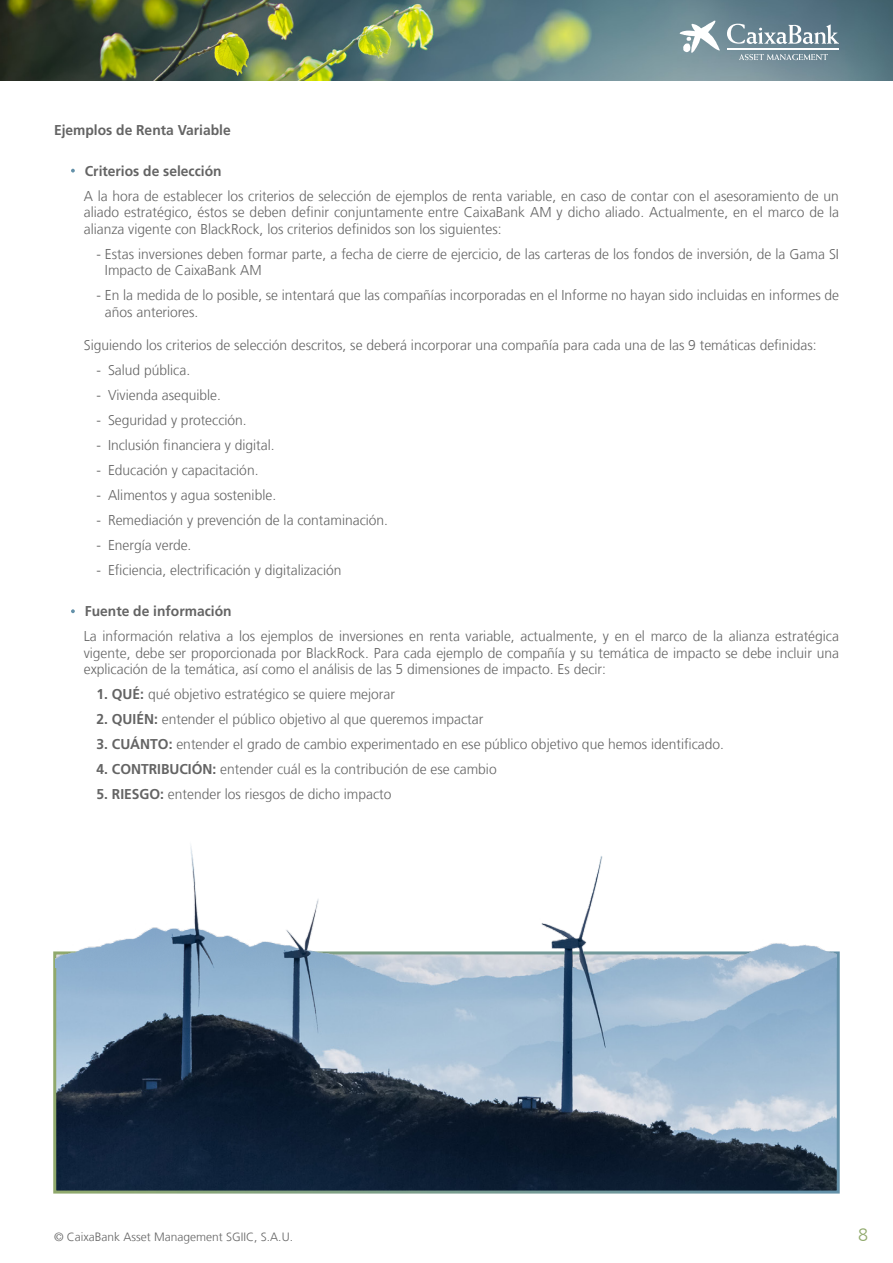
<style>
.page{position:relative;width:893px;height:1263px;background:#fff}
.page>*{position:absolute;margin:0;border:0;box-sizing:border-box;transform-origin:0 0}
.t1{font:300 18px "La Caixa Frutiger";color:#90a96c}
.t2{font:300 14.25px/16.5px "La Caixa Frutiger";color:#646464;text-align:justify}
.t3{font:700 14.25px "La Caixa Frutiger";color:#646464}
.t4{font:300 12px "La Caixa Frutiger";color:#646464}
.s1{font-weight:700}
</style>
<div class="page">
<svg style="left:71px;top:169px;width:4px;height:4px"></svg>
<svg style="left:71px;top:609px;width:4px;height:4px"></svg>
<img style="left:57px;top:967px;width:779px;height:222px">
<img style="left:56px;top:845px;width:781px;height:122px">
<img style="left:0;top:0;width:893px;height:81px">
<svg style="left:739px;top:54px;width:89px;height:6px"></svg>
<svg style="left:680px;top:21px;width:40px;height:32px"></svg>
<hr style="left:727px;top:48px;width:112px;height:1px;background:#fff">
<svg style="left:727px;top:24px;width:112px;height:20px"></svg>
<hr style="left:727px;top:49px;width:112px;height:1px;background:#fff">
<p class="t3" style="left:54px;top:121px;width:178px">Ejemplos de Renta Variable</p>
<p class="t3" style="left:85px;top:162px;width:138px">Criterios de selección</p>
<p class="t2" style="left:84px;top:188px;width:757px">A la hora de establecer los criterios de selección de ejemplos de renta variable, en caso de contar con el asesoramiento de un aliado estratégico, éstos se deben definir conjuntamente entre CaixaBank AM y dicho aliado. Actualmente, en el marco de la alianza vigente con BlackRock, los criterios definidos son los siguientes:</p>
<p class="t2" style="left:105px;top:246px;width:735px;text-indent:-8px">- Estas inversiones deben formar parte, a fecha de cierre de ejercicio, de las carteras de los fondos de inversión, de la Gama SI<br>Impacto de CaixaBank AM</p>
<p class="t2" style="left:105px;top:287px;width:735px;text-indent:-8px">- En la medida de lo posible, se intentará que las compañías incorporadas en el Informe no hayan sido incluidas en informes de años anteriores.</p>
<p class="t2" style="left:84px;top:337px;width:734px">Siguiendo los criterios de selección descritos, se deberá incorporar una compañía para cada una de las 9 temáticas definidas:</p>
<p class="t2" style="left:97px;top:362px;width:95px">- Salud pública.</p>
<p class="t2" style="left:97px;top:387px;width:126px">- Vivienda asequible.</p>
<p class="t2" style="left:97px;top:412px;width:152px">- Seguridad y protección.</p>
<p class="t2" style="left:97px;top:437px;width:180px">- Inclusión financiera y digital.</p>
<p class="t2" style="left:97px;top:462px;width:163px">- Educación y capacitación.</p>
<p class="t2" style="left:97px;top:487px;width:181px">- Alimentos y agua sostenible.</p>
<p class="t2" style="left:97px;top:512px;width:293px">- Remediación y prevención de la contaminación.</p>
<p class="t2" style="left:97px;top:537px;width:96px">- Energía verde.</p>
<p class="t2" style="left:97px;top:562px;width:246px">- Eficiencia, electrificación y digitalización</p>
<p class="t3" style="left:85px;top:603px;width:148px">Fuente de información</p>
<p class="t2" style="left:84px;top:628px;width:757px">La información relativa a los ejemplos de inversiones en renta variable, actualmente, y en el marco de la alianza estratégica vigente, debe ser proporcionada por BlackRock. Para cada ejemplo de compañía y su temática de impacto se debe incluir una explicación de la temática, así como el análisis de las 5 dimensiones de impacto. Es decir:</p>
<p class="t2" style="left:97px;top:686px;width:300px"><span class="s1">1. QUÉ:</span> qué objetivo estratégico se quiere mejorar</p>
<p class="t2" style="left:97px;top:711px;width:388px"><span class="s1">2. QUIÉN:</span> entender el público objetivo al que queremos impactar</p>
<p class="t2" style="left:97px;top:736px;width:629px"><span class="s1">3. CUÁNTO:</span> entender el grado de cambio experimentado en ese público objetivo que hemos identificado.</p>
<p class="t2" style="left:97px;top:761px;width:402px"><span class="s1">4. CONTRIBUCIÓN:</span> entender cuál es la contribución de ese cambio</p>
<p class="t2" style="left:97px;top:786px;width:296px"><span class="s1">5. RIESGO:</span> entender los riesgos de dicho impacto</p>
<p class="t4" style="left:54px;top:1230px;width:240px">© CaixaBank Asset Management SGIIC, S.A.U.</p>
<p class="t1" style="left:858px;top:1224px;width:12px">8</p>
</div>
